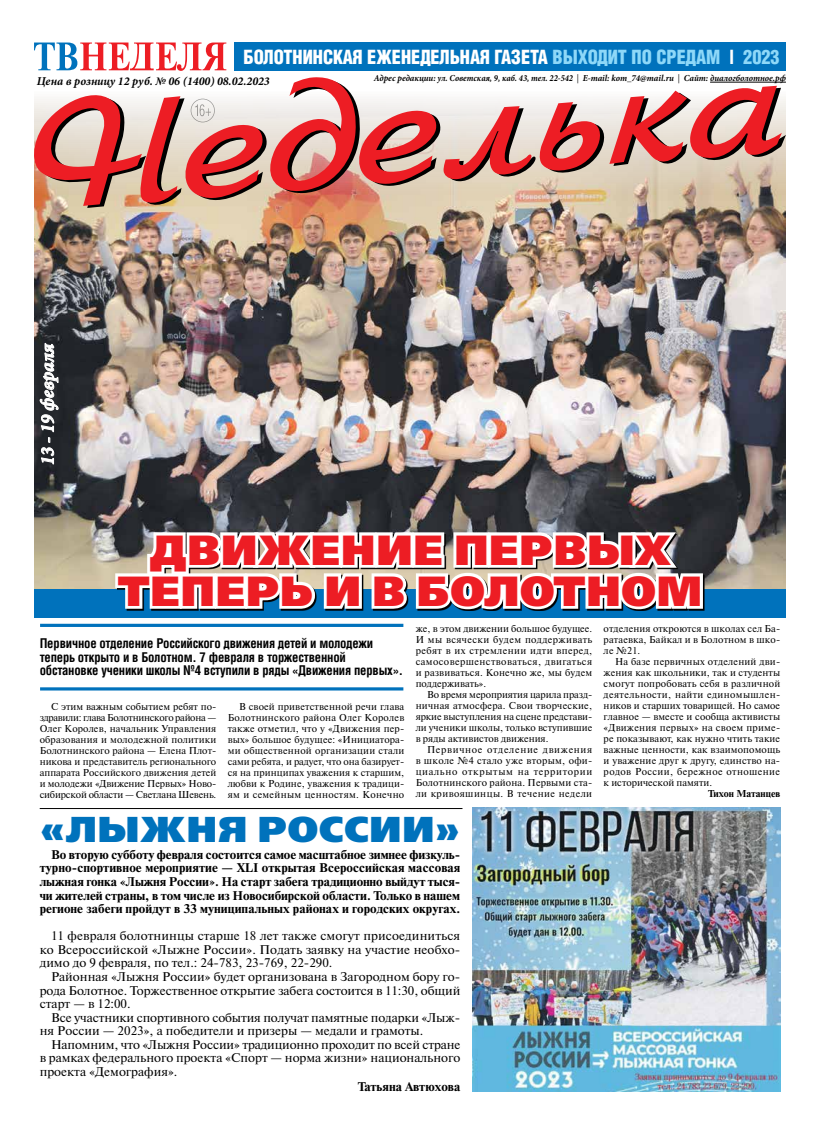
<style>
.page{position:relative;width:820px;height:1134px;background:#fff}
.page>*{position:absolute;margin:0;border:0;box-sizing:border-box;transform-origin:0 0}
.t1{font:42px/41px "Free Set Black C";letter-spacing:.02em;color:#ed1d24;text-align:center}
.t2{font:35.9px "Free Set Black C";letter-spacing:.025em;color:#0072bc}
.t3{font:19px "AG Letterica Demi Condensed C";color:#fff;scale:.96 1}
.t4{font:italic 700 19px "Minion Pro";color:#fff;scale:.96 1}
.t5{font:700 13px/13.6px "AG Letterica Condensed C";letter-spacing:-.015em;color:#000}
.t6{font:12.6px/13.6px "Newton C";color:#000;text-align:justify}
.t7{font:700 12.6px/13.6px "Newton C";letter-spacing:.005em;color:#000;text-align:justify}
.t8{font:italic 700 12px "Minion Pro";color:#000}
.t9{font:10px/11px "Newton C";letter-spacing:.01em;color:#000;text-align:justify}
.t10{font:700 10px "Newton C";color:#000}
.t11{font:italic 700 9.2px "Minion Pro";color:#000;scale:.96 1}
.s1{color:#8ed8f8}
.s2{font-weight:400;font-style:normal}
</style>
<div class="page">
<img style="left:34px;top:206px;width:751px;height:384px">
<div style="left:234px;top:43px;width:551px;height:28px;background:#0072bc"></div>
<svg style="left:34px;top:43px;width:192px;height:28px"></svg>
<div style="left:34px;top:590px;width:751px;height:28px;background:#0072bc"></div>
<svg style="left:112px;top:529px;width:593px;height:82px"></svg>
<hr style="left:40px;top:624px;width:363px;height:3px;background:#0072bc">
<hr style="left:40px;top:687px;width:363px;height:3px;background:#0072bc">
<svg style="left:40px;top:343px;width:19px;height:121px;background:#5a5c60"></svg>
<svg style="left:35px;top:81px;width:750px;height:127px;background:#d3bba2"></svg>
<svg style="left:34px;top:77px;width:747px;height:129px"></svg>
<img style="left:472px;top:808px;width:308px;height:283px">
<hr style="left:40px;top:808px;width:422px;height:1px;background:#000">
<h3 class="t3" style="left:243px;top:45px;width:560px">БОЛОТНИНСКАЯ ЕЖЕНЕДЕЛЬНАЯ ГАЗЕТА <span class="s1">ВЫХОДИТ ПО СРЕДАМ</span> | <span class="s1">2023</span></h3>
<p class="t8" style="left:37px;top:73px;width:234px">Цена в розницу 12 руб. № 06 (1400) 08.02.2023</p>
<p class="t11" style="left:374px;top:72px;width:430px">Адрес редакции: ул. Советская, 9, каб. 43, тел. 22-542 <span class="s2">|</span> E-mail: kom_74@mail.ru <span class="s2">|</span> Сайт: диалогболотное.рф</p>
<h3 class="t4" style="left:34px;top:465px;width:129px;rotate:-90deg">13 - 19 февраля</h3>
<h1 class="t1" style="left:118px;top:531px;width:585px">ДВИЖЕНИЕ ПЕРВЫХ<br>ТЕПЕРЬ И В БОЛОТНОМ</h1>
<h3 class="t5" style="left:40px;top:636px;width:365px">Первичное отделение Российского движения детей и молодежи теперь открыто и в Болотном. 7 февраля в торжественной обстановке ученики школы №4 вступили в ряды «Движения первых».</h3>
<p class="t9" style="left:415px;top:623px;width:178px">же, в этом движении большое будущее.<br>И мы всячески будем поддерживать ребят в их стремлении идти вперед, самосовершенствоваться, двигаться и развиваться. Конечно же, мы будем поддерживать».</p>
<p class="t9" style="left:415px;top:689px;width:178px;text-indent:11px">Во время мероприятия царила празд‑ ничная атмосфера. Свои творческие, яркие выступления на сцене представи‑ ли ученики школы, только вступившие в ряды активистов движения.</p>
<p class="t9" style="left:415px;top:744px;width:178px;text-indent:11px">Первичное отделение движения в школе №4 стало уже вторым, офи‑ циально открытым на территории Болотнинского района. Первыми ста‑ ли кривояшинцы. В течение недели</p>
<p class="t9" style="left:603px;top:623px;width:178px">отделения откроются в школах сел Ба‑ ратаевка, Байкал и в Болотном в шко‑ ле №21.</p>
<p class="t9" style="left:603px;top:656px;width:178px;text-indent:11px">На базе первичных отделений дви‑ жения как школьники, так и студенты смогут попробовать себя в различной деятельности, найти единомышлен‑ ников и старших товарищей. Но самое главное — вместе и сообща активисты «Движения первых» на своем приме‑ ре показывают, как нужно чтить такие важные ценности, как взаимопомощь и уважение друг к другу, единство на‑ родов России, бережное отношение к исторической памяти.</p>
<p class="t10" style="left:707px;top:788px;width:74px">Тихон Матанцев</p>
<p class="t9" style="left:40px;top:701px;width:178px;text-indent:11px">С этим важным событием ребят по‑ здравили: глава Болотнинского района — Олег Королев, начальник Управления образования и молодежной политики Болотнинского района — Елена Плот‑ никова и представитель регионального аппарата Российского движения детей и молодежи «Движение Первых» Ново‑ сибирской области — Светлана Шевень.</p>
<p class="t9" style="left:227px;top:701px;width:178px;text-indent:11px">В своей приветственной речи глава Болотнинского района Олег Королев также отметил, что у «Движения пер‑ вых» большое будущее: «Инициатора‑ ми общественной организации стали сами ребята, и радует, что она базирует‑ ся на принципах уважения к старшим, любви к Родине, уважения к традици‑ ям и семейным ценностям. Конечно</p>
<h2 class="t2" style="left:41px;top:807px;width:420px">«ЛЫЖНЯ РОССИИ»</h2>
<p class="t7" style="left:40px;top:847px;width:422px;text-indent:11px">Во вторую субботу февраля состоится самое масштабное зимнее физкуль&shy;турно-спортивное мероприятие — XLI открытая Всероссийская массовая лыжная гонка «Лыжня России». На старт забега традиционно выйдут тыся&shy;чи жителей страны, в том числе из Новосибирской области. Только в нашем регионе забеги пройдут в 33 муниципальных районах и городских округах.</p>
<p class="t6" style="left:40px;top:929px;width:422px;text-indent:11px">11 февраля болотнинцы старше 18 лет также смогут присоединиться ко Всероссийской «Лыжне России». Подать заявку на участие необхо‑ димо до 9 февраля, по тел.: 24‑783, 23‑769, 22‑290.</p>
<p class="t6" style="left:40px;top:970px;width:422px;text-indent:11px">Районная «Лыжня России» будет организована в Загородном бору го‑ рода Болотное. Торжественное открытие забега состоится в 11:30, общий старт — в 12:00.</p>
<p class="t6" style="left:40px;top:1011px;width:422px;text-indent:11px">Все участники спортивного события получат памятные подарки «Лыж‑ ня России — 2023», а победители и призеры — медали и грамоты.</p>
<p class="t6" style="left:40px;top:1038px;width:422px;text-indent:11px">Напомним, что «Лыжня России» традиционно проходит по всей стране в рамках федерального проекта «Спорт — норма жизни» национального проекта «Демография».</p>
<p class="t7" style="left:357px;top:1080px;width:104px">Татьяна Автюхова</p>
</div>
